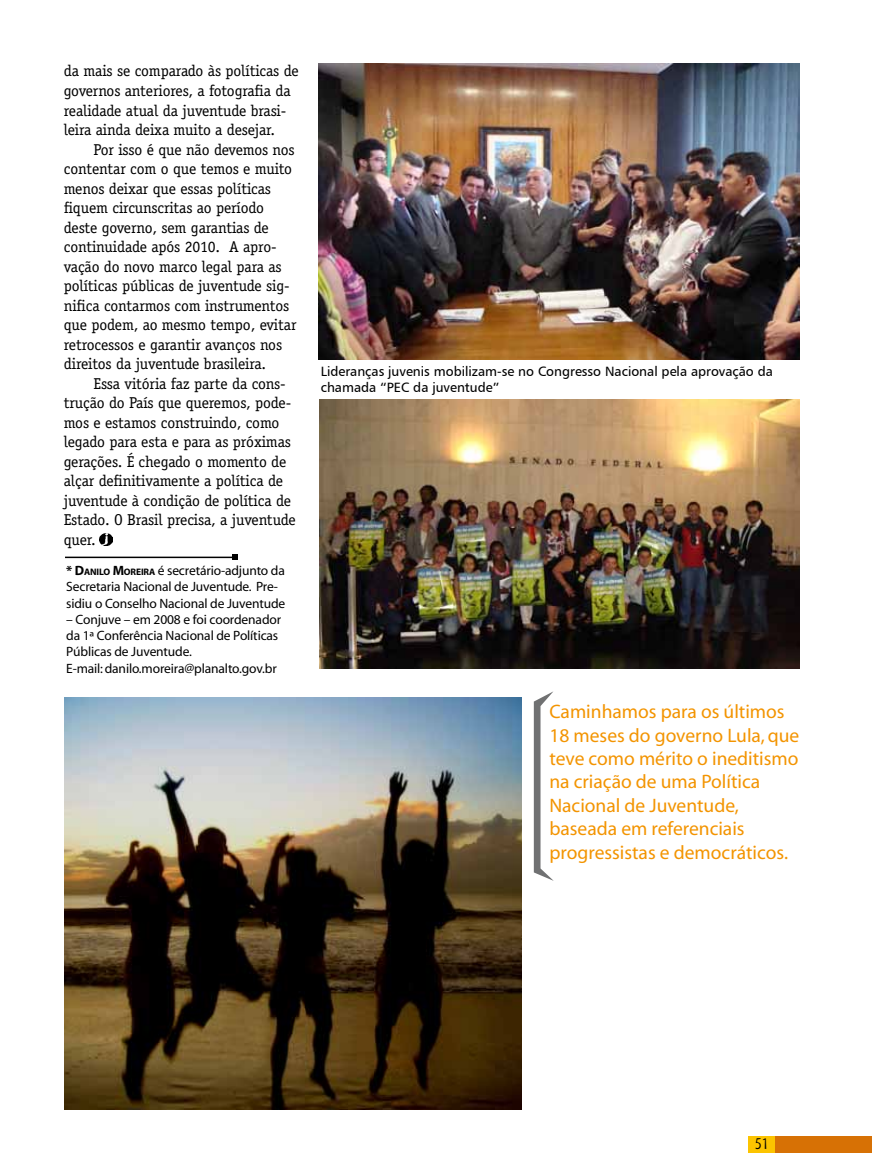
<style>
.page{position:relative;width:872px;height:1170px;background:#fff}
.page>*{position:absolute;margin:0;border:0;box-sizing:border-box;transform-origin:0 0}
.t1{font:19.5px/23.4px "Myriad";color:#f39400}
.t2{font:16.5px "Myriad Tilt";color:#000}
.t3{font:15.75px/19.5px "Officina Serif";letter-spacing:-.01em;color:#000}
.t4{font:13.5px/16.2px "Myriad";letter-spacing:-.01em;color:#000}
.t5{font:13.5px/16.2px "Humanist 777 BT Roman B";color:#000}
.s1{font-weight:700}
.s2{font-weight:700;font-size:9.45px}
</style>
<div class="page">
<div style="left:775px;top:1135px;width:97px;height:17px;background:#d77105"></div>
<div style="left:748px;top:1135px;width:27px;height:17px;background:#fcc400"></div>
<svg style="left:100px;top:533px;width:12px;height:12px"></svg>
<hr style="left:65px;top:556px;width:172px;height:2px;background:#000">
<svg style="left:232px;top:554px;width:5px;height:6px"></svg>
<img style="left:318px;top:63px;width:481px;height:297px">
<img style="left:319px;top:400px;width:480px;height:269px">
<svg style="left:534px;top:691px;width:19px;height:189px"></svg>
<img style="left:65px;top:697px;width:456px;height:412px">
<p class="t3" style="left:64px;top:61px;width:236px">da mais se comparado às políticas de governos anteriores, a fotografia da realidade atual da juventude brasi&shy;leira ainda deixa muito a desejar.</p>
<p class="t3" style="left:64px;top:139px;width:234px;text-indent:30px">Por isso é que não devemos nos contentar com o que temos e muito menos deixar que essas políticas fiquem circunscritas ao período deste governo, sem garantias de continuidade após 2010. A apro&shy;vação do novo marco legal para as políticas públicas de juventude sig&shy;nifica contarmos com instrumentos que podem, ao mesmo tempo, evitar retrocessos e garantir avanços nos direitos da juventude brasileira.</p>
<p class="t3" style="left:64px;top:373px;width:233px;text-indent:30px">Essa vitória faz parte da cons&shy;trução do País que queremos, pode&shy;mos e estamos construindo, como legado para esta e para as próximas gerações. É chegado o momento de alçar definitivamente a política de juventude à condição de política de<br>Estado. O Brasil precisa, a juventude quer.</p>
<p class="t4" style="left:66px;top:563px;width:220px"><span class="s1">* D</span><span class="s2">ANILO</span> <span class="s1">M</span><span class="s2">OREIRA</span> é secretário-adjunto da<br>Secretaria Nacional de Juventude. Pre&shy;sidiu o Conselho Nacional de Juventude</p>
<p class="t4" style="left:66px;top:612px;width:216px">– Conjuve – em 2008 e foi coordenador da 1ª Conferência Nacional de Políticas Públicas de Juventude.<br>E-mail: danilo.moreira@planalto.gov.br</p>
<p class="t5" style="left:321px;top:363px;width:454px">Lideranças juvenis mobilizam-se no Congresso Nacional pela aprovação da chamada “PEC da juventude”</p>
<p class="t1" style="left:549px;top:700px;width:251px">Caminhamos para os últimos<br>18 meses do governo Lula, que teve como mérito o ineditismo na criação de uma Política<br>Nacional de Juventude, baseada em referenciais progressistas e democráticos.</p>
<p class="t2" style="left:755px;top:1134px;width:15px">51</p>
</div>
